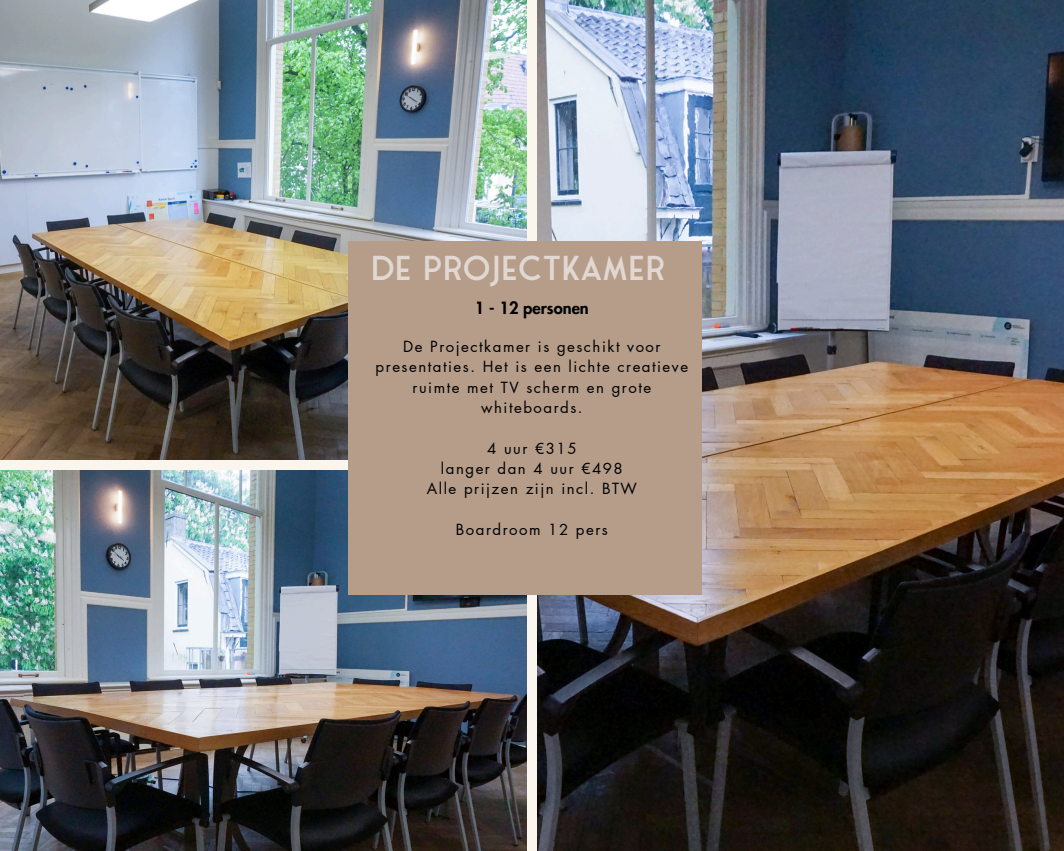
<style>
.page{position:relative;width:1064px;height:851px;background:#fff}
.page>*{position:absolute;margin:0;border:0;box-sizing:border-box;transform-origin:0 0}
.t1{font:33px "Fonseca";color:#e1d8d3}
.t2{font:800 16.5px "Futura LT Pro";color:#000}
.t3{font:15px/20.2px "Futura LT Pro";letter-spacing:.1em;color:#000;text-align:center}
</style>
<div class="page">
<img style="left:0;top:0;width:526px;height:459px">
<img style="left:0;top:470px;width:526px;height:380px">
<img style="left:537px;top:0;width:526px;height:850px">
<div style="left:348px;top:241px;width:353px;height:353px;background:#b59d8a"></div>
<p class="t1" style="left:370px;top:256px;width:296px">DE PROJECTKAMER</p>
<p class="t2" style="left:475px;top:300px;width:115px">1 - 12 personen</p>
<p class="t3" style="left:375px;top:337px;width:314px">De Projectkamer is geschikt voor presentaties. Het is een lichte creatieve ruimte met TV scherm en grote whiteboards.</p>
<h1 class="t3" style="left:487px;top:438px;width:91px">4 uur €315</h1>
<h2 class="t3" style="left:441px;top:458px;width:183px">langer dan 4 uur €498</h2>
<p class="t3" style="left:426px;top:479px;width:212px">Alle prijzen zijn incl. BTW</p>
<p class="t3" style="left:456px;top:519px;width:153px">Boardroom 12 pers</p>
</div>
